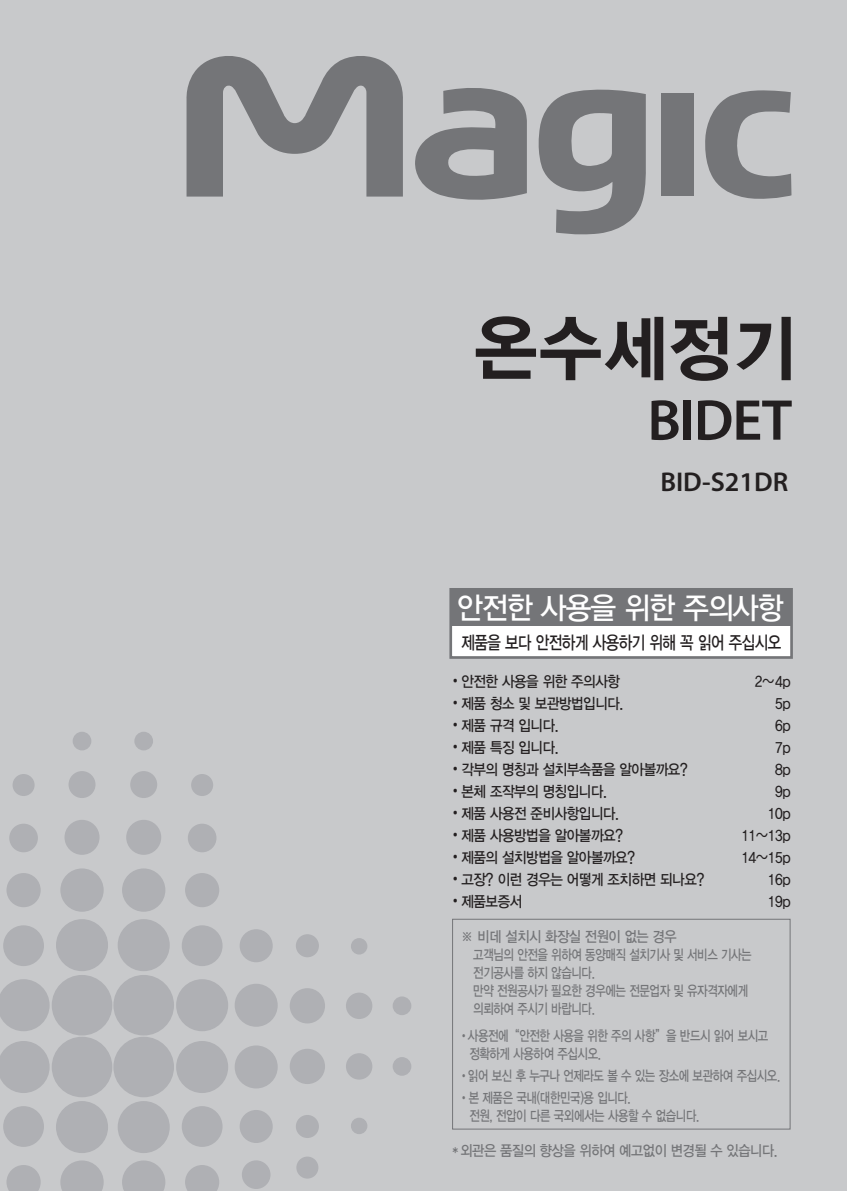
<style>
.page{position:relative;width:847px;height:1191px;background:#fff}
.page>*{position:absolute;margin:0;border:0;box-sizing:border-box;transform-origin:0 0}
.t1{font:72px "YDIYGO350";letter-spacing:.025em;color:#231f20;scale:.95 1}
.t2{font:600 58px "Myriad Pro";letter-spacing:-.02em;color:#231f20}
.t3{font:30.2px "YDIYGO330";letter-spacing:-.03em;color:#fff;scale:.92 1}
.t4{font:600 27.2px "Myriad Pro";color:#231f20}
.t5{font:18.2px "YDIYGO330";letter-spacing:-.03em;color:#231f20;scale:.8 1}
.t6{font:15px "YDIYGO330";letter-spacing:-.03em;color:#231f20;scale:.9 1}
.t7{font:14.8px "YDIYGO330";letter-spacing:-.03em;color:#747578;scale:.9 1}
.t8{font:14.2px/18px "YDIYGO330";letter-spacing:-.03em;color:#747578;scale:.8 1}
.s1{font-family:"Gulim"}
.s2{font-family:"Nanum Gothic"}
</style>
<div class="page">
<div style="left:0;top:0;width:846px;height:1191px;background:#c8c9cb"></div>
<div style="left:113px;top:975px;width:61px;height:60px;background:#afb0b4;border-radius:50%"></div>
<div style="left:118px;top:919px;width:52px;height:52px;background:#afb0b4;border-radius:50%"></div>
<div style="left:122px;top:868px;width:43px;height:43px;background:#afb0b4;border-radius:50%"></div>
<div style="left:126px;top:820px;width:35px;height:34px;background:#afb0b4;border-radius:50%"></div>
<div style="left:130px;top:771px;width:27px;height:27px;background:#afb0b4;border-radius:50%"></div>
<div style="left:134px;top:731px;width:19px;height:19px;background:#afb0b4;border-radius:50%"></div>
<div style="left:176px;top:979px;width:52px;height:52px;background:#afb0b4;border-radius:50%"></div>
<div style="left:182px;top:925px;width:40px;height:41px;background:#afb0b4;border-radius:50%"></div>
<div style="left:185px;top:873px;width:34px;height:34px;background:#afb0b4;border-radius:50%"></div>
<div style="left:188px;top:823px;width:28px;height:29px;background:#afb0b4;border-radius:50%"></div>
<div style="left:191px;top:774px;width:22px;height:22px;background:#afb0b4;border-radius:50%"></div>
<div style="left:234px;top:983px;width:43px;height:43px;background:#afb0b4;border-radius:50%"></div>
<div style="left:239px;top:929px;width:33px;height:33px;background:#afb0b4;border-radius:50%"></div>
<div style="left:289px;top:988px;width:36px;height:35px;background:#afb0b4;border-radius:50%"></div>
<div style="left:296px;top:934px;width:23px;height:23px;background:#afb0b4;border-radius:50%"></div>
<div style="left:346px;top:992px;width:26px;height:27px;background:#afb0b4;border-radius:50%"></div>
<div style="left:351px;top:938px;width:16px;height:16px;background:#afb0b4;border-radius:50%"></div>
<div style="left:392px;top:996px;width:19px;height:19px;background:#afb0b4;border-radius:50%"></div>
<div style="left:113px;top:1036px;width:61px;height:61px;background:#afb0b4;border-radius:50%"></div>
<div style="left:118px;top:1101px;width:52px;height:52px;background:#afb0b4;border-radius:50%"></div>
<svg style="left:122px;top:1160px;width:43px;height:31px"></svg>
<div style="left:176px;top:1041px;width:52px;height:52px;background:#afb0b4;border-radius:50%"></div>
<div style="left:182px;top:1106px;width:40px;height:40px;background:#afb0b4;border-radius:50%"></div>
<svg style="left:185px;top:1165px;width:34px;height:26px"></svg>
<div style="left:234px;top:1045px;width:43px;height:43px;background:#afb0b4;border-radius:50%"></div>
<div style="left:239px;top:1110px;width:33px;height:33px;background:#afb0b4;border-radius:50%"></div>
<div style="left:242px;top:1160px;width:28px;height:29px;background:#afb0b4;border-radius:50%"></div>
<div style="left:289px;top:1048px;width:36px;height:36px;background:#afb0b4;border-radius:50%"></div>
<div style="left:296px;top:1114px;width:23px;height:24px;background:#afb0b4;border-radius:50%"></div>
<div style="left:296px;top:1156px;width:22px;height:22px;background:#afb0b4;border-radius:50%"></div>
<div style="left:346px;top:1053px;width:26px;height:26px;background:#afb0b4;border-radius:50%"></div>
<div style="left:351px;top:1117px;width:16px;height:17px;background:#afb0b4;border-radius:50%"></div>
<div style="left:392px;top:1057px;width:19px;height:18px;background:#afb0b4;border-radius:50%"></div>
<div style="left:52px;top:975px;width:60px;height:60px;background:#afb0b4;border-radius:50%"></div>
<div style="left:56px;top:919px;width:52px;height:52px;background:#afb0b4;border-radius:50%"></div>
<div style="left:60px;top:868px;width:44px;height:43px;background:#afb0b4;border-radius:50%"></div>
<div style="left:64px;top:820px;width:35px;height:34px;background:#afb0b4;border-radius:50%"></div>
<div style="left:68px;top:771px;width:27px;height:27px;background:#afb0b4;border-radius:50%"></div>
<div style="left:73px;top:731px;width:18px;height:19px;background:#afb0b4;border-radius:50%"></div>
<svg style="left:0;top:979px;width:50px;height:52px"></svg>
<div style="left:3px;top:925px;width:41px;height:41px;background:#afb0b4;border-radius:50%"></div>
<div style="left:6px;top:873px;width:35px;height:34px;background:#afb0b4;border-radius:50%"></div>
<div style="left:9px;top:823px;width:29px;height:29px;background:#afb0b4;border-radius:50%"></div>
<div style="left:13px;top:774px;width:22px;height:22px;background:#afb0b4;border-radius:50%"></div>
<div style="left:52px;top:1036px;width:60px;height:61px;background:#afb0b4;border-radius:50%"></div>
<div style="left:56px;top:1101px;width:52px;height:52px;background:#afb0b4;border-radius:50%"></div>
<svg style="left:60px;top:1160px;width:44px;height:31px"></svg>
<svg style="left:0;top:1041px;width:50px;height:52px"></svg>
<div style="left:3px;top:1106px;width:41px;height:40px;background:#afb0b4;border-radius:50%"></div>
<div style="left:452px;top:918px;width:338px;height:211px;border:1px solid #747578"></div>
<div style="left:450px;top:589px;width:341px;height:68px;background:#fff"></div>
<div style="left:449px;top:588px;width:343px;height:71px;border:3px solid #747578"></div>
<div style="left:450px;top:589px;width:342px;height:36px;background:#747578"></div>
<svg style="left:415px;top:88px;width:111px;height:112px"></svg>
<svg style="left:538px;top:89px;width:107px;height:146px"></svg>
<div style="left:661px;top:94px;width:32px;height:102px;background:#747578"></div>
<svg style="left:705px;top:90px;width:86px;height:109px"></svg>
<svg style="left:186px;top:56px;width:217px;height:141px"></svg>
<svg style="left:6px;top:1165px;width:35px;height:26px"></svg>
<p class="t1" style="left:474px;top:311px;width:340px">온수세정기</p>
<p class="t2" style="left:647px;top:383px;width:146px">BIDET</p>
<p class="t4" style="left:660px;top:465px;width:129px">BID-S21DR</p>
<p class="t3" style="left:457px;top:590px;width:356px">안전한 사용을 위한 주의사항</p>
<p class="t5" style="left:461px;top:632px;width:401px">제품을 보다 안전하게 사용하기 위해 꼭 읽어 주십시오</p>
<p class="t6" style="left:452px;top:672px;width:187px"><span class="s1">•</span> 안전한 사용을 위한 주의사항</p>
<p class="t6" style="left:754px;top:672px;width:41px">2~4p</p>
<p class="t6" style="left:452px;top:694px;width:191px"><span class="s1">•</span> 제품 청소 및 보관방법입니다.</p>
<p class="t6" style="left:774px;top:694px;width:19px">5p</p>
<p class="t6" style="left:452px;top:716px;width:119px"><span class="s1">•</span> 제품 규격 입니다.</p>
<p class="t6" style="left:774px;top:716px;width:19px">6p</p>
<p class="t6" style="left:452px;top:738px;width:119px"><span class="s1">•</span> 제품 특징 입니다.</p>
<p class="t6" style="left:774px;top:738px;width:19px">7p</p>
<p class="t6" style="left:452px;top:760px;width:263px"><span class="s1">•</span> 각부의 명칭과 설치부속품을 알아볼까요?</p>
<p class="t6" style="left:774px;top:760px;width:19px">8p</p>
<p class="t6" style="left:452px;top:782px;width:173px"><span class="s1">•</span> 본체 조작부의 명칭입니다.</p>
<p class="t6" style="left:774px;top:782px;width:19px">9p</p>
<p class="t6" style="left:452px;top:804px;width:186px"><span class="s1">•</span> 제품 사용전 준비사항입니다.</p>
<p class="t6" style="left:767px;top:804px;width:27px">10p</p>
<p class="t6" style="left:452px;top:827px;width:191px"><span class="s1">•</span> 제품 사용방법을 알아볼까요?</p>
<p class="t6" style="left:741px;top:827px;width:56px">11~13p</p>
<p class="t6" style="left:452px;top:849px;width:204px"><span class="s1">•</span> 제품의 설치방법을 알아볼까요?</p>
<p class="t6" style="left:741px;top:849px;width:56px">14~15p</p>
<p class="t6" style="left:452px;top:871px;width:281px"><span class="s1">•</span> 고장? 이런 경우는 어떻게 조치하면 되나요?</p>
<p class="t6" style="left:767px;top:871px;width:27px">16p</p>
<p class="t6" style="left:452px;top:893px;width:79px"><span class="s1">•</span> 제품보증서</p>
<p class="t6" style="left:767px;top:893px;width:27px">19p</p>
<p class="t7" style="left:460px;top:928px;width:241px">※ 비데 설치시 화장실 전원이 없는 경우</p>
<p class="t8" style="left:473px;top:946px;width:349px">고객님의 안전을 위하여 동양매직 설치기사 및 서비스 기사는 전기공사를 하지 않습니다.<br>만약 전원공사가 필요한 경우에는 전문업자 및 유자격자에게 의뢰하여 주시기 바랍니다.</p>
<p class="t8" style="left:469px;top:1027px;width:375px;text-indent:-11px"><span class="s2">•</span>사용전에“안전한 사용을 위한 주의 사항”을 반드시 읽어 보시고 정확하게 사용하여 주십시오.</p>
<p class="t8" style="left:458px;top:1066px;width:403px"><span class="s2">•</span>읽어 보신 후 누구나 언제라도 볼 수 있는 장소에 보관하여 주십시오.</p>
<p class="t8" style="left:469px;top:1088px;width:289px;text-indent:-11px"><span class="s2">•</span>본 제품은 국내(대한민국)용 입니다.<br>전원, 전압이 다른 국외에서는 사용할 수 없습니다.</p>
<p class="t7" style="left:452px;top:1141px;width:362px">* 외관은 품질의 향상을 위하여 예고없이 변경될 수 있습니다.</p>
</div>
